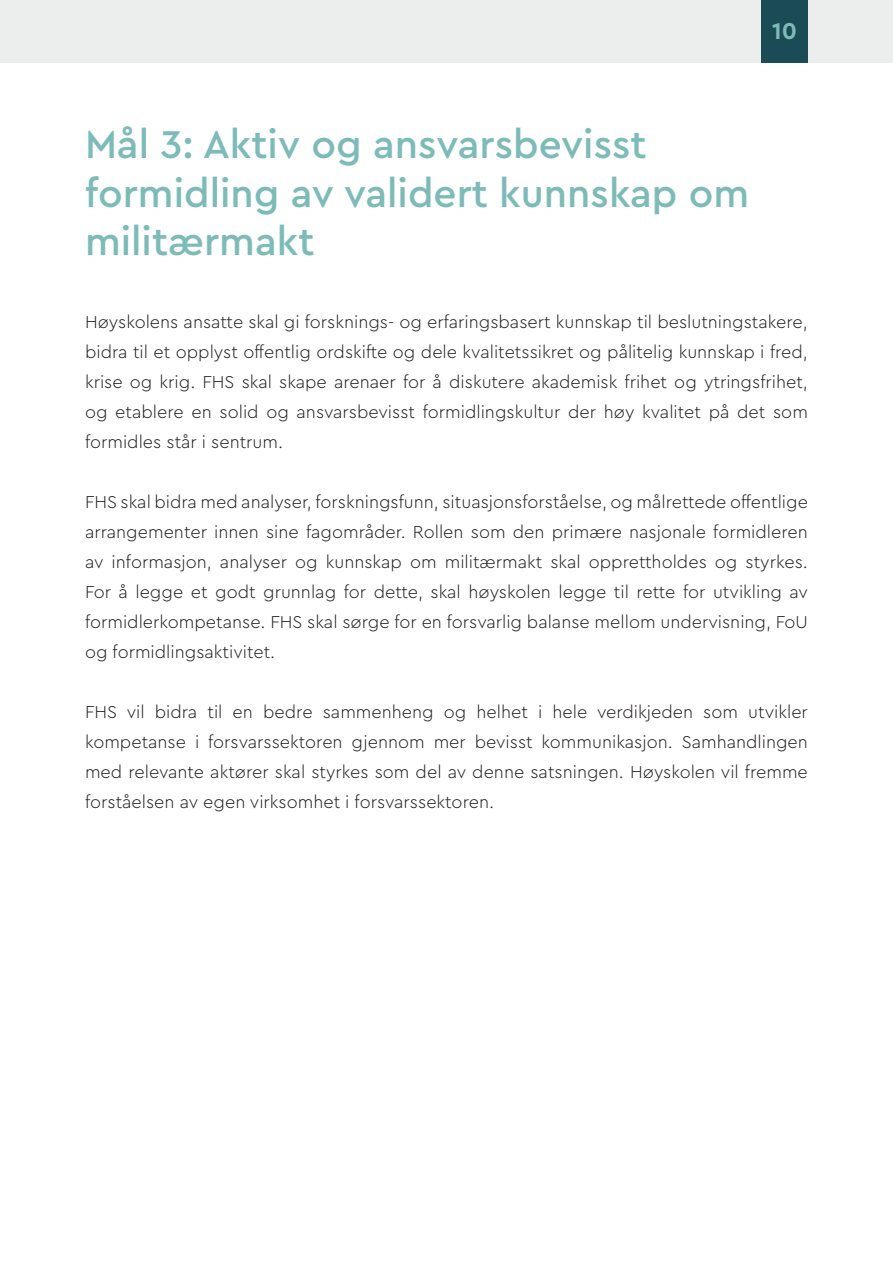
<style>
.page{position:relative;width:893px;height:1263px;background:#fff}
.page>*{position:absolute;margin:0;border:0;box-sizing:border-box;transform-origin:0 0}
.Overskrifter{font:500 40.5px/48.6px "Cera Pro";color:#7dbbb9}
.t1{font:700 24px "Cera Pro";color:#7dbbb9}
.Brødtekst{font:300 18px/30px "Cera Pro";color:#231f20;text-align:justify}
</style>
<div class="page">
<div style="left:0;top:0;width:893px;height:63px;background:#ebeeec"></div>
<div style="left:761px;top:0;width:47px;height:63px;background:#1b4b55"></div>
<h2 class="t1" style="left:772px;top:15px;width:26px">10</h2>
<p class="Overskrifter" style="left:85px;top:119px;width:666px">Mål 3: Aktiv og ansvarsbevisst formidling av validert kunnskap om militærmakt</p>
<p class="Brødtekst" style="left:85px;top:306px;width:724px">Høyskolens ansatte skal gi forsknings- og erfaringsbasert kunnskap til beslutningstakere, bidra til et opplyst offentlig ordskifte og dele kvalitetssikret og pålitelig kunnskap i fred, krise og krig. FHS skal skape arenaer for å diskutere akademisk frihet og ytringsfrihet, og etablere en solid og ansvarsbevisst formidlingskultur der høy kvalitet på det som formidles står i sentrum.</p>
<p class="Brødtekst" style="left:85px;top:486px;width:724px">FHS skal bidra med analyser, forskningsfunn, situasjonsforståelse, og målrettede offentlige arrangementer innen sine fagområder. Rollen som den primære nasjonale formidleren av informasjon, analyser og kunnskap om militærmakt skal opprettholdes og styrkes.<br>For å legge et godt grunnlag for dette, skal høyskolen legge til rette for utvikling av formidlerkompetanse. FHS skal sørge for en forsvarlig balanse mellom undervisning, FoU og formidlingsaktivitet.</p>
<p class="Brødtekst" style="left:85px;top:696px;width:724px">FHS vil bidra til en bedre sammenheng og helhet i hele verdikjeden som utvikler kompetanse i forsvarssektoren gjennom mer bevisst kommunikasjon. Samhandlingen med relevante aktører skal styrkes som del av denne satsningen. Høyskolen vil fremme forståelsen av egen virksomhet i forsvarssektoren.</p>
</div>
